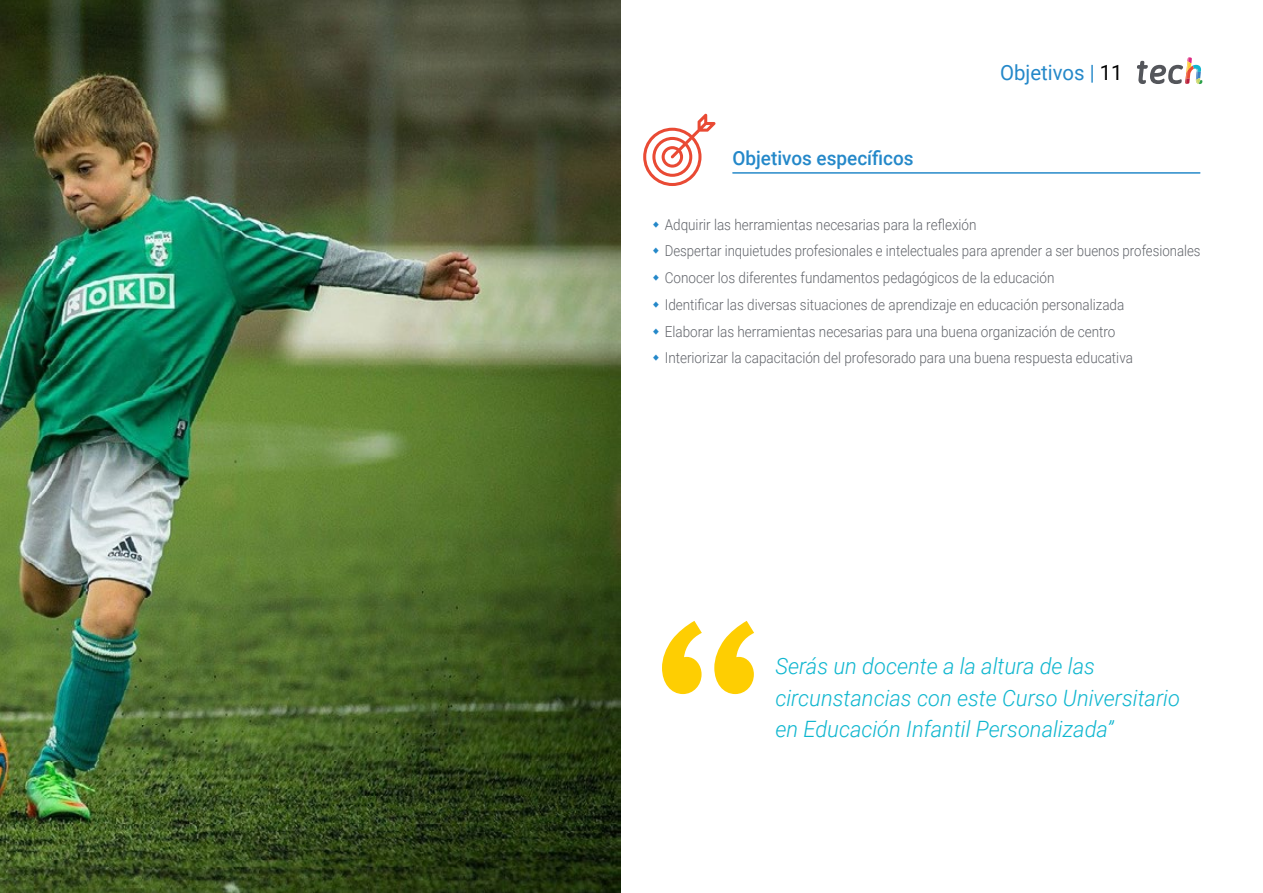
<style>
.page{position:relative;width:1263px;height:893px;background:#fff}
.page>*{position:absolute;margin:0;border:0;box-sizing:border-box;transform-origin:0 0}
.t1{font:italic 300 22.5px/31.5px "Roboto";color:#0fb6cf}
.t2{font:21px "Roboto";color:#2488c9}
.t3{font:500 19.5px "Roboto";color:#2488c9}
.t4{font:300 15px/26.7px "Roboto";color:#61646a;scale:.9 1}
.s1{color:#000}
</style>
<div class="page">
<svg style="left:643px;top:114px;width:73px;height:72px"></svg>
<hr style="left:732px;top:173px;width:468px;height:1px;background:#2488c9">
<img style="left:0;top:0;width:621px;height:893px">
<svg style="left:1137px;top:57px;width:65px;height:27px"></svg>
<svg style="left:662px;top:621px;width:92px;height:73px"></svg>
<h3 class="t3" style="left:732px;top:144px;width:183px">Objetivos específicos</h3>
<h2 class="t2" style="left:1000px;top:57px;width:124px">Objetivos | <span class="s1">11</span></h2>
<p class="t4" style="left:665px;top:210px;width:597px">Adquirir las herramientas necesarias para la reflexión<br>Despertar inquietudes profesionales e intelectuales para aprender a ser buenos profesionales Conocer los diferentes fundamentos pedagógicos de la educación<br>Identificar las diversas situaciones de aprendizaje en educación personalizada<br>Elaborar las herramientas necesarias para una buena organización de centro<br>Interiorizar la capacitación del profesorado para una buena respuesta educativa</p>
<h1 class="t1" style="left:775px;top:650px;width:406px">Serás un docente a la altura de las circunstancias con este Curso Universitario en Educación Infantil Personalizada”</h1>
</div>
